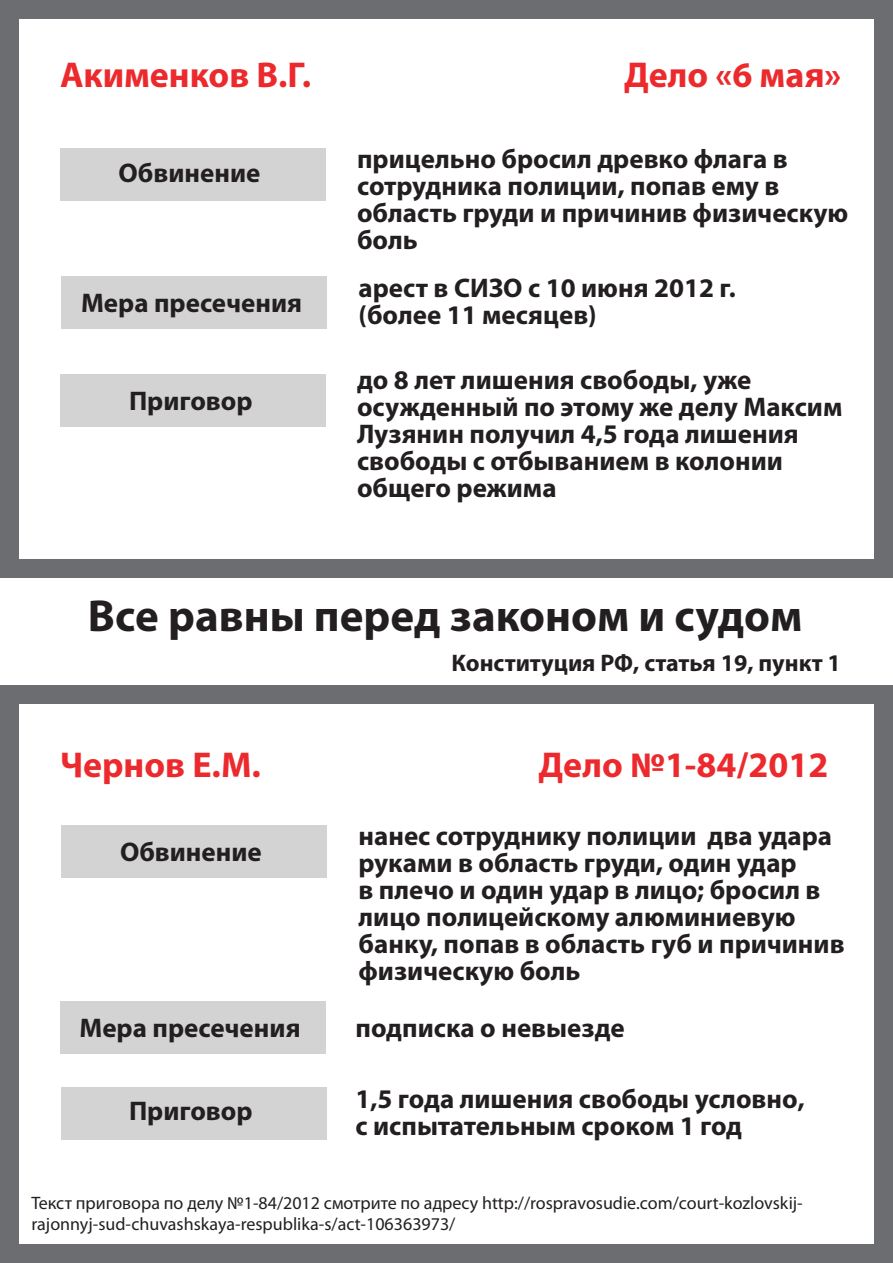
<style>
.page{position:relative;width:893px;height:1263px;background:#fff}
.page>*{position:absolute;margin:0;border:0;box-sizing:border-box;transform-origin:0 0}
.t1{font:700 45px "Myriad Pro";color:#231f20}
.t2{font:700 36px "Myriad Pro";color:#ec2a2d}
.t3{font:700 27px/27px "Myriad Pro";color:#231f20}
.t4{font:700 27px "Myriad Pro";color:#231f21}
.t5{font:700 24px "Myriad Pro";color:#231f20}
.t6{font:18px/21.6px "Myriad Pro";color:#231f20}
</style>
<div class="page">
<div style="left:60px;top:374px;width:266px;height:53px;background:#d3d3d3"></div>
<div style="left:62px;top:277px;width:265px;height:52px;background:#d3d3d3"></div>
<div style="left:60px;top:148px;width:266px;height:53px;background:#d3d3d3"></div>
<div style="left:0;top:0;width:18px;height:578px;background:#6c6d70"></div>
<div style="left:18px;top:559px;width:857px;height:19px;background:#6c6d70"></div>
<div style="left:875px;top:0;width:18px;height:578px;background:#6c6d70"></div>
<div style="left:18px;top:0;width:857px;height:18px;background:#6c6d70"></div>
<div style="left:0;top:685px;width:18px;height:578px;background:#6c6d70"></div>
<div style="left:18px;top:685px;width:857px;height:19px;background:#6c6d70"></div>
<div style="left:875px;top:685px;width:18px;height:578px;background:#6c6d70"></div>
<div style="left:18px;top:1244px;width:857px;height:19px;background:#6c6d70"></div>
<div style="left:62px;top:1087px;width:265px;height:52px;background:#d3d3d3"></div>
<div style="left:60px;top:1001px;width:266px;height:53px;background:#d3d3d3"></div>
<div style="left:62px;top:825px;width:265px;height:53px;background:#d3d3d3"></div>
<h2 class="t2" style="left:60px;top:51px;width:253px">Акименков В.Г.</h2>
<h2 class="t2" style="left:624px;top:51px;width:219px">Дело «6 мая»</h2>
<p class="t4" style="left:118px;top:155px;width:143px">Обвинение</p>
<p class="t4" style="left:81px;top:285px;width:223px">Мера пресечения</p>
<p class="t4" style="left:129px;top:384px;width:125px">Приговор</p>
<p class="t3" style="left:357px;top:145px;width:493px">прицельно бросил древко флага в сотрудника полиции, попав ему в область груди и причинив физическую боль</p>
<p class="t3" style="left:359px;top:273px;width:379px">арест в СИЗО с 10 июня 2012 г. (более 11 месяцев)</p>
<p class="t3" style="left:357px;top:365px;width:487px">до 8 лет лишения свободы, уже осужденный по этому же делу Максим<br>Лузянин получил 4,5 года лишения свободы с отбыванием в колонии общего режима</p>
<h1 class="t1" style="left:88px;top:587px;width:716px">Все равны перед законом и судом</h1>
<p class="t5" style="left:452px;top:647px;width:391px">Конституция РФ, статья 19, пункт 1</p>
<h2 class="t2" style="left:60px;top:741px;width:202px">Чернов Е.М.</h2>
<h2 class="t2" style="left:539px;top:741px;width:291px">Дело №1-84/2012</h2>
<p class="t4" style="left:120px;top:834px;width:143px">Обвинение</p>
<p class="t4" style="left:80px;top:1010px;width:223px">Мера пресечения</p>
<p class="t4" style="left:129px;top:1093px;width:125px">Приговор</p>
<p class="t3" style="left:358px;top:821px;width:488px">нанес сотруднику полиции два удара руками в область груди, один удар<br>в плечо и один удар в лицо; бросил в лицо полицейскому алюминиевую банку, попав в область губ и причинив физическую боль</p>
<p class="t3" style="left:355px;top:1013px;width:271px">подписка о невыезде</p>
<p class="t3" style="left:355px;top:1084px;width:451px">1,5 года лишения свободы условно, с испытательным сроком 1 год</p>
<p class="t6" style="left:32px;top:1191px;width:773px">Текст приговора по делу №1-84/2012 смотрите по адресу http://rospravosudie.com/court-kozlovskij&shy;rajonnyj-sud-chuvashskaya-respublika-s/act-106363973/</p>
</div>
